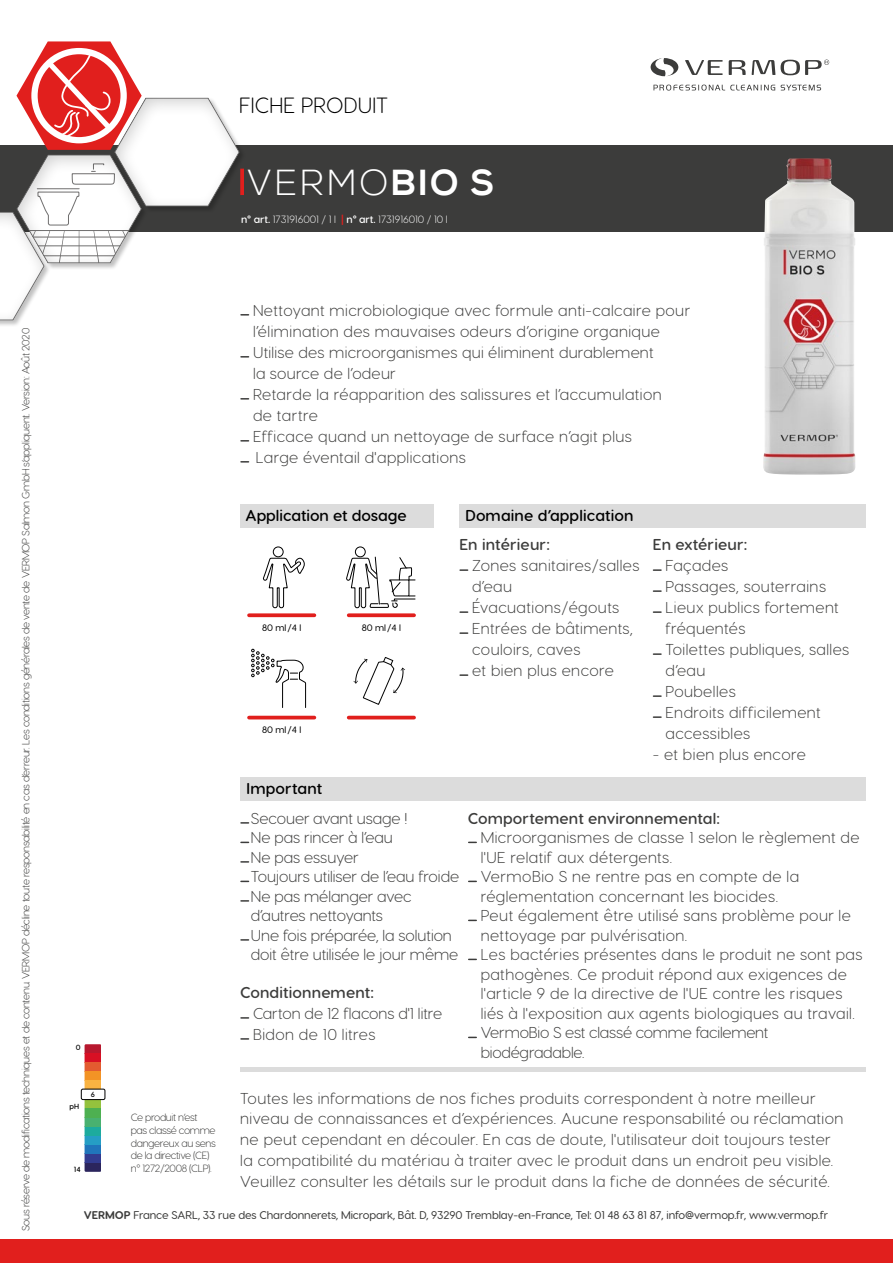
<style>
.page{position:relative;width:893px;height:1263px;background:#fff}
.page>*{position:absolute;margin:0;border:0;box-sizing:border-box;transform-origin:0 0}
.t1{font:300 36px "Nexa";letter-spacing:.055em;color:#fff}
.t2{font:300 22.05px "Visby Round CF";letter-spacing:.01em;color:#000}
.t3{font:300 15.75px/21px "Visby Round CF";letter-spacing:.02em;color:#3c3c3b}
.t4{font:300 15.75px/19.5px "Visby Round CF";color:#3c3c3b}
.t5{font:600 15.75px "Visby Round CF";letter-spacing:.005em;color:#3c3c3b}
.t6{font:600 15.75px "Visby Round CF";color:#000}
.t7{font:500 11.25px "Visby Round CF";letter-spacing:-.005em;color:#3c3c3b}
.t8{font:300 10.5px/12.6px "Visby Round CF";letter-spacing:-.03em;color:#3c3c3b}
.t9{font:300 10.5px "Visby Round CF";color:#fff}
.t10{font:500 9.3px "Visby Round CF";color:#000}
.t11{font:600 7.5px "Visby Round CF";color:#000}
.s1{font-family:"Nexa X Bold";font-weight:400}
.s2{font-weight:600}
.s3{font-weight:700;color:#e11f1d}
.s4{font-weight:700}
</style>
<div class="page">
<div style="left:0;top:145px;width:893px;height:87px;background:#3c3c3b"></div>
<div style="left:240px;top:778px;width:626px;height:23px;background:#dcdcdc"></div>
<div style="left:459px;top:505px;width:407px;height:23px;background:#dcdcdc"></div>
<div style="left:240px;top:505px;width:194px;height:23px;background:#dcdcdc"></div>
<svg style="left:241px;top:356px;width:8px;height:2px"></svg>
<svg style="left:241px;top:398px;width:8px;height:2px"></svg>
<svg style="left:241px;top:440px;width:8px;height:2px"></svg>
<svg style="left:241px;top:461px;width:8px;height:2px"></svg>
<svg style="left:460px;top:569px;width:8px;height:2px"></svg>
<svg style="left:460px;top:611px;width:8px;height:2px"></svg>
<svg style="left:460px;top:632px;width:8px;height:2px"></svg>
<svg style="left:460px;top:674px;width:8px;height:2px"></svg>
<svg style="left:653px;top:569px;width:8px;height:2px"></svg>
<svg style="left:653px;top:590px;width:8px;height:2px"></svg>
<svg style="left:653px;top:611px;width:8px;height:2px"></svg>
<svg style="left:653px;top:653px;width:8px;height:2px"></svg>
<svg style="left:653px;top:695px;width:8px;height:2px"></svg>
<svg style="left:653px;top:716px;width:8px;height:2px"></svg>
<svg style="left:241px;top:822px;width:8px;height:2px"></svg>
<svg style="left:241px;top:861px;width:8px;height:2px"></svg>
<svg style="left:241px;top:900px;width:8px;height:2px"></svg>
<svg style="left:241px;top:939px;width:8px;height:2px"></svg>
<svg style="left:241px;top:1017px;width:8px;height:2px"></svg>
<svg style="left:241px;top:1038px;width:8px;height:2px"></svg>
<div style="left:85px;top:1044px;width:16px;height:9px;background:#b7182e"></div>
<div style="left:85px;top:1053px;width:16px;height:9px;background:#d81024"></div>
<div style="left:85px;top:1062px;width:16px;height:9px;background:#e35b30"></div>
<div style="left:85px;top:1071px;width:16px;height:10px;background:#f39325"></div>
<div style="left:85px;top:1081px;width:16px;height:9px;background:#f9b342"></div>
<div style="left:85px;top:1099px;width:16px;height:9px;background:#94c23d"></div>
<div style="left:85px;top:1163px;width:16px;height:9px;background:#2b255d"></div>
<div style="left:85px;top:1153px;width:16px;height:10px;background:#323b90"></div>
<div style="left:85px;top:1144px;width:16px;height:9px;background:#2075bb"></div>
<div style="left:85px;top:1135px;width:16px;height:9px;background:#259ec5"></div>
<div style="left:85px;top:1126px;width:16px;height:9px;background:#1dab9e"></div>
<div style="left:85px;top:1117px;width:16px;height:9px;background:#49b170"></div>
<div style="left:85px;top:1108px;width:16px;height:9px;background:#4eb051"></div>
<div style="left:81px;top:1089px;width:24px;height:11px;border:1px solid #000;border-radius:2px"></div>
<hr style="left:240px;top:1068px;width:626px;height:4px;background:#dcdcdc">
<div style="left:0;top:1239px;width:893px;height:24px;background:#e11f1d"></div>
<svg style="left:251px;top:649px;width:55px;height:59px"></svg>
<div style="left:273px;top:547px;width:11px;height:10px;border:1px solid #000;border-radius:50%"></div>
<svg style="left:263px;top:553px;width:42px;height:55px"></svg>
<div style="left:355px;top:547px;width:11px;height:10px;border:1px solid #000;border-radius:50%"></div>
<div style="left:370px;top:603px;width:19px;height:5px;border:1px solid #000"></div>
<svg style="left:346px;top:553px;width:34px;height:55px"></svg>
<svg style="left:389px;top:557px;width:27px;height:51px"></svg>
<svg style="left:353px;top:657px;width:52px;height:48px"></svg>
<svg style="left:249px;top:613px;width:65px;height:4px"></svg>
<hr style="left:249px;top:716px;width:65px;height:3px;background:#e11f1d">
<svg style="left:349px;top:613px;width:65px;height:4px"></svg>
<hr style="left:349px;top:716px;width:65px;height:3px;background:#e11f1d">
<img style="left:763px;top:158px;width:92px;height:317px">
<div style="left:0;top:211px;width:51px;height:116px;background:#000;opacity:.25"></div>
<svg style="left:0;top:41px;width:249px;height:279px"></svg>
<svg style="left:651px;top:58px;width:27px;height:18px"></svg>
<svg style="left:752px;top:60px;width:23px;height:15px"></svg>
<svg style="left:729px;top:60px;width:17px;height:15px"></svg>
<svg style="left:685px;top:60px;width:38px;height:15px"></svg>
<svg style="left:781px;top:60px;width:48px;height:15px"></svg>
<svg style="left:653px;top:85px;width:168px;height:6px"></svg>
<p class="t8" style="left:20px;top:1231px;width:905px;rotate:-90deg">Sous réserve de modifications techniques et de contenu. VERMOP décline toute responsabilité en cas d‘erreur. Les conditions générales de vente de VERMOP Salmon GmbH s‘appliquent. Version: Août 2020</p>
<h2 class="t2" style="left:239px;top:92px;width:150px">FICHE PRODUIT</h2>
<h1 class="t1" style="left:247px;top:161px;width:249px">VERMO<span class="s1">BIO S</span></h1>
<p class="t9" style="left:241px;top:213px;width:208px"><span class="s2">n° art.</span> 1731916001 / 1 l <span class="s3">|</span> <span class="s2">n° art.</span> 1731916010 / 10 l</p>
<p class="t3" style="left:253px;top:299px;width:439px">Nettoyant microbiologique avec formule anti-calcaire pour l’élimination des mauvaises odeurs d’origine organique Utilise des microorganismes qui éliminent durablement<br>la source de l’odeur<br>Retarde la réapparition des salissures et l’accumulation<br>de tartre<br>Efficace quand un nettoyage de surface n’agit plus<br>Large éventail d'applications</p>
<p class="t11" style="left:76px;top:1043px;width:6px">0</p>
<p class="t11" style="left:70px;top:1102px;width:11px">pH</p>
<p class="t11" style="left:91px;top:1090px;width:6px">6</p>
<p class="t11" style="left:74px;top:1164px;width:8px">14</p>
<p class="t8" style="left:131px;top:1111px;width:87px">Ce produit n‘est pas classé comme dangereux au sens de la directive (CE) n° 1272/2008 (CLP).</p>
<p class="t6" style="left:246px;top:506px;width:163px">Application et dosage</p>
<p class="t10" style="left:262px;top:621px;width:41px">80 ml /4 l</p>
<p class="t10" style="left:262px;top:724px;width:41px">80 ml /4 l</p>
<p class="t6" style="left:247px;top:779px;width:77px">Important</p>
<p class="t10" style="left:362px;top:621px;width:41px">80 ml /4 l</p>
<p class="t6" style="left:465px;top:506px;width:170px">Domaine d’application</p>
<p class="t5" style="left:459px;top:534px;width:92px">En intérieur:</p>
<p class="t3" style="left:472px;top:555px;width:169px">Zones sanitaires/salles d’eau<br>Évacuations/égouts<br>Entrées de bâtiments, couloirs, caves<br>et bien plus encore</p>
<p class="t5" style="left:653px;top:534px;width:96px">En extérieur:</p>
<p class="t3" style="left:665px;top:555px;width:185px">Façades<br>Passages, souterrains<br>Lieux publics fortement fréquentés<br>Toilettes publiques, salles d’eau<br>Poubelles<br>Endroits difficilement accessibles</p>
<p class="t3" style="left:653px;top:744px;width:155px">- et bien plus encore</p>
<p class="t4" style="left:251px;top:808px;width:210px">Secouer avant usage !<br>Ne pas rincer à l’eau<br>Ne pas essuyer<br>Toujours utiliser de l’eau froide<br>Ne pas mélanger avec d’autres nettoyants<br>Une fois préparée, la solution doit être utilisée le jour même</p>
<p class="t5" style="left:240px;top:982px;width:135px">Conditionnement:</p>
<p class="t4" style="left:253px;top:1002px;width:191px;line-height:21px">Carton de 12 flacons d'1 litre<br>Bidon de 10 litres</p>
<p class="t5" style="left:468px;top:808px;width:254px">Comportement environnemental:</p>
<p class="t3" style="left:481px;top:828px;width:383px;line-height:19.5px">Microorganismes de classe 1 selon le règlement de l'UE relatif aux détergents.<br>VermoBio S ne rentre pas en compte de la réglementation concernant les biocides.<br>Peut également être utilisé sans problème pour le nettoyage par pulvérisation.<br>Les bactéries présentes dans le produit ne sont pas pathogènes. Ce produit répond aux exigences de l'article 9 de la directive de l'UE contre les risques liés à l'exposition aux agents biologiques au travail.<br>VermoBio S est classé comme facilement biodégradable.</p>
<p class="t3" style="left:240px;top:1087px;width:605px">Toutes les informations de nos fiches produits correspondent à notre meilleur niveau de connaissances et d’expériences. Aucune responsabilité ou réclamation ne peut cependant en découler. En cas de doute, l'utilisateur doit toujours tester la compatibilité du matériau à traiter avec le produit dans un endroit peu visible.<br>Veuillez consulter les détails sur le produit dans la fiche de données de sécurité.</p>
<p class="t7" style="left:84px;top:1208px;width:746px"><span class="s4">VERMOP</span> France SARL, 33 rue des Chardonnerets, Micropark, Bât. D, 93290 Tremblay-en-France, Tel: 01 48 63 81 87, info@vermop.fr, www.vermop.fr</p>
</div>
